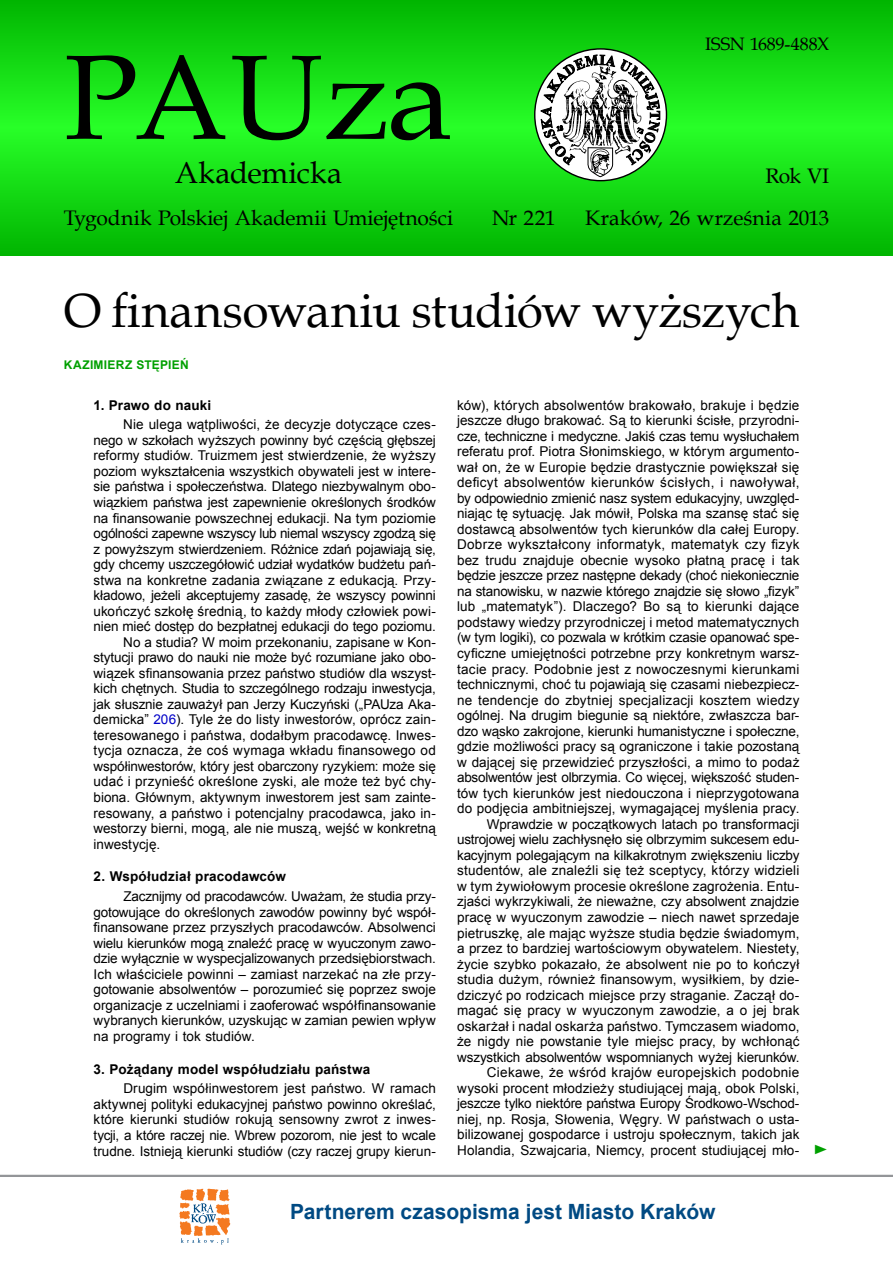
<style>
.page{position:relative;width:893px;height:1263px;background:#fff}
.page>*{position:absolute;margin:0;border:0;box-sizing:border-box;transform-origin:0 0}
.t1{font:120px "Book Antiqua";letter-spacing:-.01em;color:#000}
.t2{font:48px "Book Antiqua";letter-spacing:-.01em;color:#000}
.t3{font:30px "Book Antiqua";color:#000}
.t4{font:21px/42.2px "Book Antiqua";letter-spacing:-.005em;color:#000;text-align:right}
.t5{font:700 21px "Arial";color:#004a83}
.t6{font:18px "Book Antiqua";letter-spacing:-.005em;color:#000}
.t7{font:13.5px/15.6px "Arial";color:#000;text-align:justify}
.t8{font:13.5px "Arial";letter-spacing:-.02em;color:#000}
.t9{font:700 13.5px "Arial";letter-spacing:.015em;color:#000}
.t10{font:13.5px "Times New Roman";color:#00a000;scale:1.22 1}
.t11{font:700 12px "Arial";letter-spacing:.025em;color:#00a000}
.s1{color:#0000c8}
</style>
<div class="page">
<svg style="left:0;top:0;width:893px;height:255px"></svg>
<svg style="left:535px;top:49px;width:131px;height:132px"></svg>
<svg style="left:540px;top:46px;width:120px;height:131px"></svg>
<hr style="left:0;top:1175px;width:893px;height:2px;background:#939598">
<svg style="left:179px;top:1189px;width:51px;height:55px"></svg>
<h1 class="t1" style="left:64px;top:14px;width:390px">PAUza</h1>
<h3 class="t3" style="left:175px;top:152px;width:169px">Akademicka</h3>
<h3 class="t4" style="left:64px;top:196px;width:391px">Tygodnik Polskiej Akademii Umiejętności</h3>
<h3 class="t4" style="left:492px;top:196px;width:65px">Nr 221</h3>
<h3 class="t6" style="left:705px;top:32px;width:126px">ISSN 1689-488X</h3>
<h3 class="t4" style="left:585px;top:154px;width:246px">Rok VI<br>Kraków, 26 września 2013</h3>
<h2 class="t2" style="left:64px;top:277px;width:737px">O finansowaniu studiów wyższych</h2>
<p class="t11" style="left:64px;top:357px;width:126px">KAZIMIERZ STĘPIEŃ</p>
<p class="t9" style="left:94px;top:396px;width:119px">1. Prawo do nauki</p>
<p class="t7" style="left:123px;top:417px;width:314px">Nie ulega wątpliwości, że decyzje dotyczące czes-</p>
<p class="t7" style="left:94px;top:432px;width:344px">nego w szkołach wyższych powinny być częścią głębszej</p>
<p class="t7" style="left:94px;top:448px;width:344px">reformy studiów. Truizmem jest stwierdzenie, że wyższy</p>
<p class="t7" style="left:94px;top:463px;width:344px">poziom wykształcenia wszystkich obywateli jest w intere-</p>
<p class="t7" style="left:94px;top:479px;width:344px">sie państwa i społeczeństwa. Dlatego niezbywalnym obo-</p>
<p class="t7" style="left:94px;top:495px;width:344px">wiązkiem państwa jest zapewnienie określonych środków</p>
<p class="t7" style="left:94px;top:510px;width:344px">na finansowanie powszechnej edukacji. Na tym poziomie</p>
<p class="t8" style="left:94px;top:524px;width:344px">ogólności zapewne wszyscy lub niemal wszyscy zgodzą się</p>
<p class="t7" style="left:94px;top:541px;width:344px">z powyższym stwierdzeniem. Różnice zdań pojawiają się,</p>
<p class="t7" style="left:94px;top:557px;width:344px">gdy chcemy uszczegółowić udział wydatków budżetu pań-</p>
<p class="t7" style="left:94px;top:572px;width:344px">stwa na konkretne zadania związane z edukacją. Przy-</p>
<p class="t7" style="left:94px;top:588px;width:344px">kładowo, jeżeli akceptujemy zasadę, że wszyscy powinni</p>
<p class="t7" style="left:94px;top:603px;width:344px">ukończyć szkołę średnią, to każdy młody człowiek powi-</p>
<p class="t7" style="left:94px;top:619px;width:344px">nien mieć dostęp do bezpłatnej edukacji do tego poziomu.</p>
<p class="t7" style="left:123px;top:634px;width:314px">No a studia? W moim przekonaniu, zapisane w Kon-</p>
<p class="t8" style="left:94px;top:649px;width:344px">stytucji prawo do nauki nie może być rozumiane jako obo-</p>
<p class="t7" style="left:94px;top:665px;width:344px">wiązek sfinansowania przez państwo studiów dla wszyst-</p>
<p class="t7" style="left:94px;top:681px;width:344px">kich chętnych. Studia to szczególnego rodzaju inwestycja,</p>
<p class="t7" style="left:94px;top:696px;width:344px">jak słusznie zauważył pan Jerzy Kuczyński („PAUza Aka-</p>
<p class="t7" style="left:94px;top:712px;width:344px">demicka” <span class="s1">206</span>). Tyle że do listy inwestorów, oprócz zain-</p>
<p class="t7" style="left:94px;top:727px;width:344px">teresowanego i państwa, dodałbym pracodawcę. Inwes-</p>
<p class="t7" style="left:94px;top:743px;width:344px">tycja oznacza, że coś wymaga wkładu finansowego od</p>
<p class="t7" style="left:94px;top:758px;width:344px">współinwestorów, który jest obarczony ryzykiem: może się</p>
<p class="t7" style="left:94px;top:774px;width:344px">udać i przynieść określone zyski, ale może też być chy-</p>
<p class="t7" style="left:94px;top:789px;width:344px">biona. Głównym, aktywnym inwestorem jest sam zainte-</p>
<p class="t7" style="left:94px;top:805px;width:344px">resowany, a państwo i potencjalny pracodawca, jako in-</p>
<p class="t7" style="left:94px;top:821px;width:344px">westorzy bierni, mogą, ale nie muszą, wejść w konkretną</p>
<p class="t7" style="left:94px;top:836px;width:68px">inwestycję.</p>
<p class="t9" style="left:94px;top:868px;width:194px">2. Współudział pracodawców</p>
<p class="t7" style="left:94px;top:889px;width:344px;text-indent:30px">Zacznijmy od pracodawców. Uważam, że studia przy&shy;gotowujące do określonych zawodów powinny być współ&shy;finansowane przez przyszłych pracodawców. Absolwenci wielu kierunków mogą znaleźć pracę w wyuczonym zawo&shy;dzie wyłącznie w wyspecjalizowanych przedsiębiorstwach.<br>Ich właściciele powinni – zamiast narzekać na złe przy&shy;gotowanie absolwentów – porozumieć się poprzez swoje organizacje z uczelniami i zaoferować współfinansowanie wybranych kierunków, uzyskując w zamian pewien wpływ na programy i tok studiów.</p>
<p class="t9" style="left:94px;top:1060px;width:278px">3. Pożądany model współudziału państwa</p>
<p class="t7" style="left:94px;top:1081px;width:344px;text-indent:30px">Drugim współinwestorem jest państwo. W ramach aktywnej polityki edukacyjnej państwo powinno określać, które kierunki studiów rokują sensowny zwrot z inwes&shy;tycji, a które raczej nie. Wbrew pozorom, nie jest to wcale trudne. Istnieją kierunki studiów (czy raczej grupy kierun-</p>
<p class="t7" style="left:457px;top:397px;width:344px;text-align:right">ków), których absolwentów brakowało, brakuje i będzie jeszcze długo brakować. Są to kierunki ścisłe, przyrodni&shy;cze, techniczne i medyczne. Jakiś czas temu wysłuchałem referatu prof. Piotra Słonimskiego, w którym argumento&shy;wał on, że w Europie będzie drastycznie powiększał się deficyt absolwentów kierunków ścisłych, i nawoływał, by odpowiednio zmienić nasz system edukacyjny, uwzględ&shy;niając tę sytuację. Jak mówił, Polska ma szansę stać się dostawcą absolwentów tych kierunków dla całej Europy.<br>Dobrze wykształcony informatyk, matematyk czy fizyk bez trudu znajduje obecnie wysoko płatną pracę i tak będzie jeszcze przez następne dekady (choć niekoniecznie na stanowisku, w nazwie którego znajdzie się słowo „fizyk” lub „matematyk”). Dlaczego? Bo są to kierunki dające podstawy wiedzy przyrodniczej i metod matematycznych (w tym logiki), co pozwala w krótkim czasie opanować spe&shy;cyficzne umiejętności potrzebne przy konkretnym warsz&shy;tacie pracy. Podobnie jest z nowoczesnymi kierunkami technicznymi, choć tu pojawiają się czasami niebezpiecz&shy;ne tendencje do zbytniej specjalizacji kosztem wiedzy ogólnej. Na drugim biegunie są niektóre, zwłaszcza bar&shy;dzo wąsko zakrojone, kierunki humanistyczne i społeczne, gdzie możliwości pracy są ograniczone i takie pozostaną w dającej się przewidzieć przyszłości, a mimo to podaż absolwentów jest olbrzymia. Co więcej, większość studen&shy;tów tych kierunków jest niedouczona i nieprzygotowana do podjęcia ambitniejszej, wymagającej myślenia pracy.<br>Wprawdzie w początkowych latach po transformacji ustrojowej wielu zachłysnęło się olbrzymim sukcesem edu&shy;kacyjnym polegającym na kilkakrotnym zwiększeniu liczby studentów, ale znaleźli się też sceptycy, którzy widzieli w tym żywiołowym procesie określone zagrożenia. Entu&shy;zjaści wykrzykiwali, że nieważne, czy absolwent znajdzie pracę w wyuczonym zawodzie – niech nawet sprzedaje pietruszkę, ale mając wyższe studia będzie świadomym, a przez to bardziej wartościowym obywatelem. Niestety, życie szybko pokazało, że absolwent nie po to kończył studia dużym, również finansowym, wysiłkiem, by dzie&shy;dziczyć po rodzicach miejsce przy straganie. Zaczął do&shy;magać się pracy w wyuczonym zawodzie, a o jej brak oskarżał i nadal oskarża państwo. Tymczasem wiadomo, że nigdy nie powstanie tyle miejsc pracy, by wchłonąć wszystkich absolwentów wspomnianych wyżej kierunków.<br>Ciekawe, że wśród krajów europejskich podobnie wysoki procent młodzieży studiującej mają, obok Polski, jeszcze tylko niektóre państwa Europy Środkowo-Wschod&shy;niej, np. Rosja, Słowenia, Węgry. W państwach o usta&shy;bilizowanej gospodarce i ustroju społecznym, takich jak Holandia, Szwajcaria, Niemcy, procent studiującej mło-</p>
<p class="t10" style="left:813px;top:1141px;width:15px">►</p>
<h3 class="t5" style="left:290px;top:1197px;width:427px">Partnerem czasopisma jest Miasto Kraków</h3>
</div>
